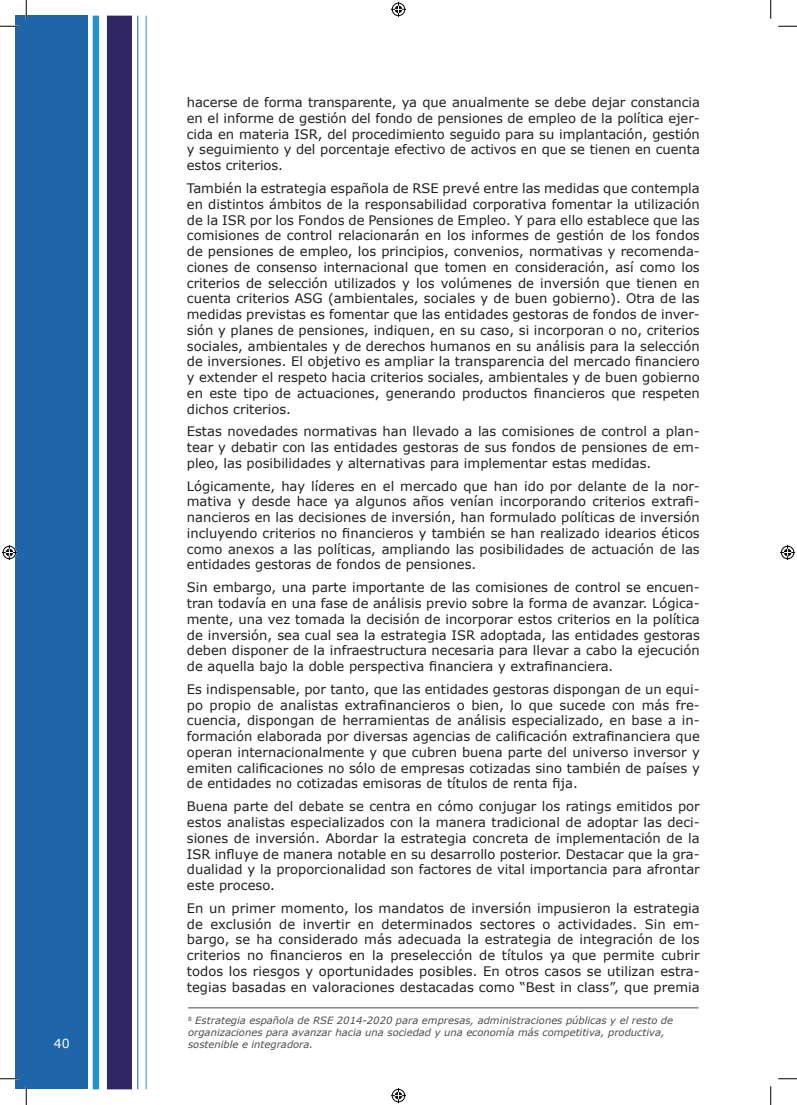
<style>
.page{position:relative;width:797px;height:1105px;background:#fff}
.page>*{position:absolute;margin:0;border:0;box-sizing:border-box;transform-origin:0 0}
.Texto{font:13.12px/15.8px "Verdana";color:#231f20;text-align:justify}
.t1{font:12.5px "Verdana";color:#fff}
.t2{font:italic 10px/12px "Verdana";color:#4b4c4d}
</style>
<div class="page">
<div style="left:16px;top:16px;width:72px;height:1073px;background:#1e65a9"></div>
<div style="left:93px;top:16px;width:6px;height:1073px;background:#2192d1"></div>
<div style="left:107px;top:16px;width:25px;height:1073px;background:#312766"></div>
<hr style="left:137px;top:16px;width:1px;height:1073px;background:#1e65a9">
<hr style="left:146px;top:16px;width:1px;height:1073px;background:#2192d1">
<hr style="left:188px;top:1007px;width:510px;height:1px;background:#4b4c4d">
<svg style="left:0;top:25px;width:19px;height:2px"></svg>
<svg style="left:778px;top:25px;width:19px;height:2px"></svg>
<svg style="left:0;top:1078px;width:19px;height:1px"></svg>
<svg style="left:778px;top:1078px;width:19px;height:1px"></svg>
<svg style="left:25px;top:0;width:2px;height:19px"></svg>
<svg style="left:25px;top:1086px;width:2px;height:19px"></svg>
<svg style="left:770px;top:0;width:1px;height:19px"></svg>
<svg style="left:770px;top:1086px;width:1px;height:19px"></svg>
<svg style="left:391px;top:2px;width:15px;height:15px"></svg>
<svg style="left:391px;top:1088px;width:15px;height:15px"></svg>
<svg style="left:2px;top:545px;width:15px;height:15px"></svg>
<svg style="left:780px;top:545px;width:15px;height:15px"></svg>
<p class="t1" style="left:54px;top:1035px;width:17px">40</p>
<p class="Texto" style="left:187px;top:94px;width:514px">hacerse de forma transparente, ya que anualmente se debe dejar constancia en el informe de gestión del fondo de pensiones de empleo de la política ejer&shy;cida en materia ISR, del procedimiento seguido para su implantación, gestión y seguimiento y del porcentaje efectivo de activos en que se tienen en cuenta estos criterios.</p>
<p class="Texto" style="left:187px;top:180px;width:514px">También la estrategia española de RSE prevé entre las medidas que contempla en distintos ámbitos de la responsabilidad corporativa fomentar la utilización de la ISR por los Fondos de Pensiones de Empleo. Y para ello establece que las comisiones de control relacionarán en los informes de gestión de los fondos de pensiones de empleo, los principios, convenios, normativas y recomenda&shy;ciones de consenso internacional que tomen en consideración, así como los criterios de selección utilizados y los volúmenes de inversión que tienen en cuenta criterios ASG (ambientales, sociales y de buen gobierno). Otra de las medidas previstas es fomentar que las entidades gestoras de fondos de inver&shy;sión y planes de pensiones, indiquen, en su caso, si incorporan o no, criterios sociales, ambientales y de derechos humanos en su análisis para la selección de inversiones. El objetivo es ampliar la transparencia del mercado financiero y extender el respeto hacia criterios sociales, ambientales y de buen gobierno en este tipo de actuaciones, generando productos financieros que respeten dichos criterios.</p>
<p class="Texto" style="left:187px;top:424px;width:514px">Estas novedades normativas han llevado a las comisiones de control a plan&shy;tear y debatir con las entidades gestoras de sus fondos de pensiones de em&shy;pleo, las posibilidades y alternativas para implementar estas medidas.</p>
<p class="Texto" style="left:187px;top:478px;width:514px">Lógicamente, hay líderes en el mercado que han ido por delante de la nor&shy;mativa y desde hace ya algunos años venían incorporando criterios extrafi&shy;nancieros en las decisiones de inversión, han formulado políticas de inversión incluyendo criterios no financieros y también se han realizado idearios éticos como anexos a las políticas, ampliando las posibilidades de actuación de las entidades gestoras de fondos de pensiones.</p>
<p class="Texto" style="left:187px;top:579px;width:514px">Sin embargo, una parte importante de las comisiones de control se encuen&shy;tran todavía en una fase de análisis previo sobre la forma de avanzar. Lógica&shy;mente, una vez tomada la decisión de incorporar estos criterios en la política de inversión, sea cual sea la estrategia ISR adoptada, las entidades gestoras deben disponer de la infraestructura necesaria para llevar a cabo la ejecución de aquella bajo la doble perspectiva financiera y extrafinanciera.</p>
<p class="Texto" style="left:187px;top:681px;width:514px">Es indispensable, por tanto, que las entidades gestoras dispongan de un equi&shy;po propio de analistas extrafinancieros o bien, lo que sucede con más fre&shy;cuencia, dispongan de herramientas de análisis especializado, en base a in&shy;formación elaborada por diversas agencias de calificación extrafinanciera que operan internacionalmente y que cubren buena parte del universo inversor y emiten calificaciones no sólo de empresas cotizadas sino también de países y de entidades no cotizadas emisoras de títulos de renta fija.</p>
<p class="Texto" style="left:187px;top:798px;width:514px">Buena parte del debate se centra en cómo conjugar los ratings emitidos por estos analistas especializados con la manera tradicional de adoptar las deci&shy;siones de inversión. Abordar la estrategia concreta de implementación de la ISR influye de manera notable en su desarrollo posterior. Destacar que la gra&shy;dualidad y la proporcionalidad son factores de vital importancia para afrontar este proceso.</p>
<p class="Texto" style="left:187px;top:900px;width:514px">En un primer momento, los mandatos de inversión impusieron la estrategia de exclusión de invertir en determinados sectores o actividades. Sin em&shy;bargo, se ha considerado más adecuada la estrategia de integración de los criterios no financieros en la preselección de títulos ya que permite cubrir todos los riesgos y oportunidades posibles. En otros casos se utilizan estra&shy;tegias basadas en valoraciones destacadas como “Best in class”, que premia</p>
<p class="t2" style="left:188px;top:1015px;width:486px"><sup>8</sup> Estrategia española de RSE 2014-2020 para empresas, administraciones públicas y el resto de organizaciones para avanzar hacia una sociedad y una economía más competitiva, productiva, sostenible e integradora.</p>
</div>
